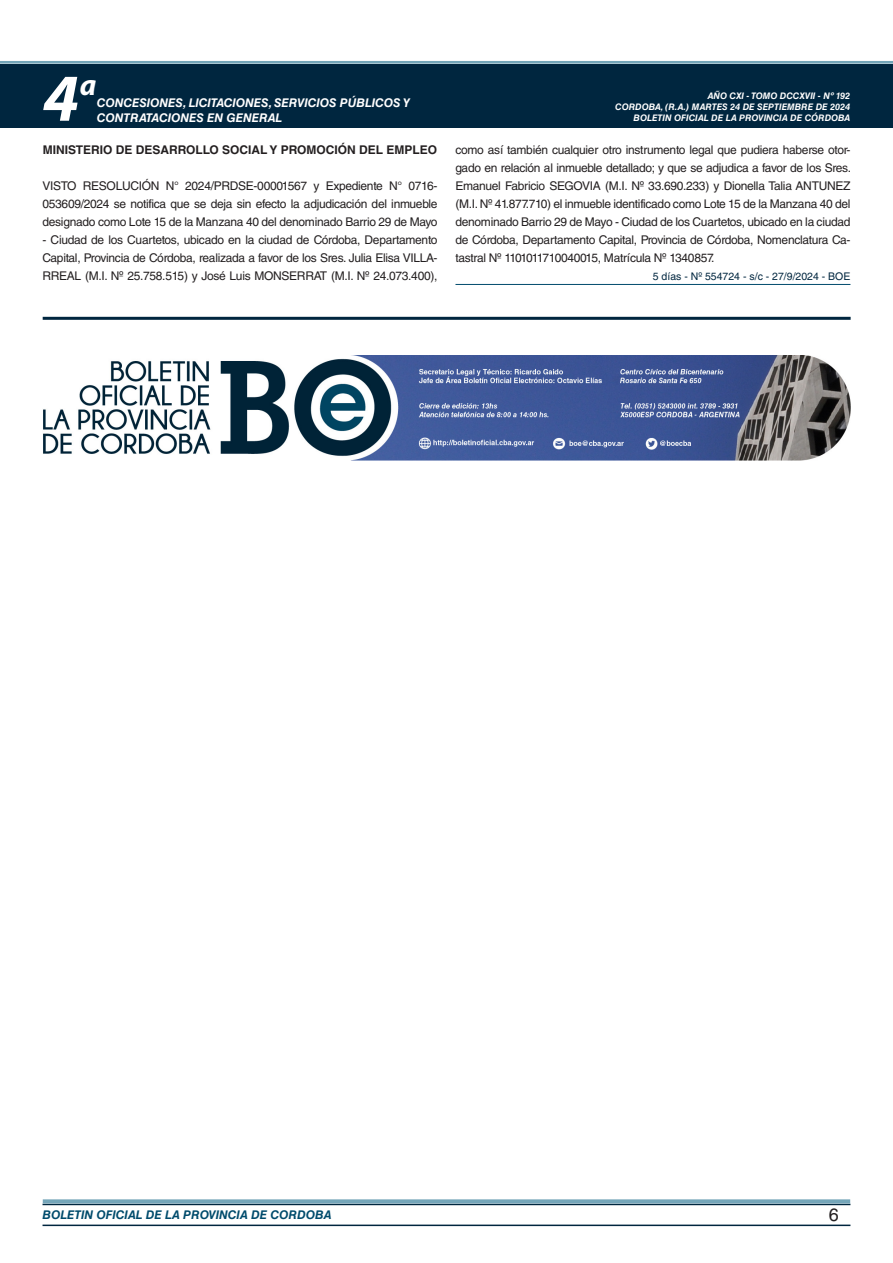
<style>
.page{position:relative;width:893px;height:1263px;background:#fff}
.page>*{position:absolute;margin:0;border:0;box-sizing:border-box;transform-origin:0 0}
.t1{font:italic 700 67.5px "Myriad Pro";color:#fff}
.t2{font:italic 700 30px "Myriad Pro";color:#fff}
.t3{font:18px "Helvetica LT Std";color:#231f20}
.TEXTO_BASE{font:12px/18px "Helvetica LT Std";letter-spacing:-.025em;color:#231f20;text-align:justify}
.t4{font:italic 700 12px/14.4px "Helvetica LT Std";color:#fff}
.RESUELVE{font:700 12px "Helvetica LT Std";color:#231f20}
.t5{font:italic 700 12px "Helvetica LT Std";color:#004b6c}
.FECHA_DE_VENCIMIENTO{font:10.5px "Helvetica LT Std";color:#00263f}
.t6{font:italic 700 9px/10.8px "Helvetica LT Std";color:#fff;text-align:right}
</style>
<div class="page">
<div style="left:0;top:61px;width:893px;height:6px;background:#fff;opacity:.75"></div>
<hr style="left:43px;top:1224px;width:807px;height:2px;background:#00263f">
<div style="left:42px;top:1198px;width:809px;height:8px;background:#fff;opacity:.75"></div>
<div style="left:0;top:64px;width:893px;height:64px;background:#00263f"></div>
<hr style="left:455px;top:284px;width:395px;height:1px;background:#004b6c">
<hr style="left:43px;top:317px;width:808px;height:3px;background:#00263f">
<img style="left:43px;top:355px;width:808px;height:105px">
<h1 class="t1" style="left:43px;top:54px;width:38px">4</h1>
<h2 class="t2" style="left:80px;top:66px;width:18px">a</h2>
<p class="t4" style="left:97px;top:96px;width:315px">CONCESIONES, LICITACIONES, SERVICIOS PÚBLICOS Y<br>CONTRATACIONES EN GENERAL</p>
<p class="RESUELVE" style="left:43px;top:142px;width:396px">MINISTERIO DE DESARROLLO SOCIAL Y PROMOCIÓN DEL EMPLEO</p>
<p class="TEXTO_BASE" style="left:43px;top:177px;width:396px">VISTO RESOLUCIÓN N° 2024/PRDSE-00001567 y Expediente N° 0716- 053609/2024 se notifica que se deja sin efecto la adjudicación del inmueble designado como Lote 15 de la Manzana 40 del denominado Barrio 29 de Mayo</p>
<p class="TEXTO_BASE" style="left:43px;top:231px;width:396px">- Ciudad de los Cuartetos, ubicado en la ciudad de Córdoba, Departamento Capital, Provincia de Córdoba, realizada a favor de los Sres. Julia Elisa VILLA-RREAL (M.I. Nº 25.758.515) y José Luis MONSERRAT (M.I. Nº 24.073.400),</p>
<p class="t6" style="left:615px;top:91px;width:236px">AÑO CXI - TOMO DCCXVII - Nº 192<br>CORDOBA, (R.A.) MARTES 24 DE SEPTIEMBRE DE 2024</p>
<p class="t6" style="left:634px;top:112px;width:218px">BOLETIN OFICIAL DE LA PROVINCIA DE CÓRDOBA</p>
<p class="TEXTO_BASE" style="left:455px;top:141px;width:397px">como así también cualquier otro instrumento legal que pudiera haberse otor&shy;gado en relación al inmueble detallado; y que se adjudica a favor de los Sres.<br>Emanuel Fabricio SEGOVIA (M.I. Nº 33.690.233) y Dionella Talia ANTUNEZ (M.I. Nº 41.877.710) el inmueble identificado como Lote 15 de la Manzana 40 del denominado Barrio 29 de Mayo - Ciudad de los Cuartetos, ubicado en la ciudad de Córdoba, Departamento Capital, Provincia de Córdoba, Nomenclatura Ca&shy;tastral Nº 1101011710040015, Matrícula Nº 1340857.</p>
<p class="FECHA_DE_VENCIMIENTO" style="left:653px;top:270px;width:199px">5 días - Nº 554724 - s/c - 27/9/2024 - BOE</p>
<p class="t5" style="left:43px;top:1208px;width:290px">BOLETIN OFICIAL DE LA PROVINCIA DE CORDOBA</p>
<h3 class="t3" style="left:829px;top:1204px;width:12px">6</h3>
</div>
